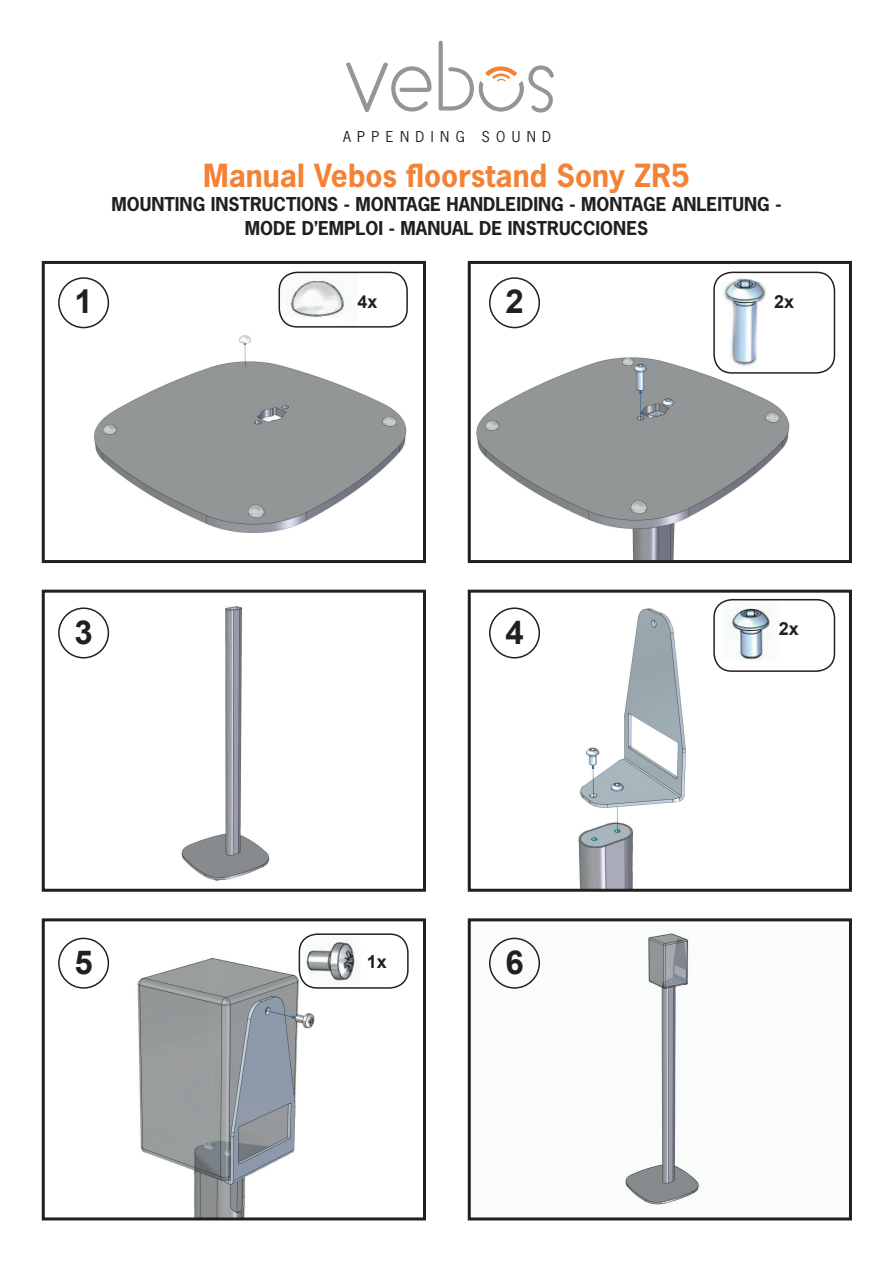
<style>
.page{position:relative;width:893px;height:1263px;background:#fff}
.page>*{position:absolute;margin:0;border:0;box-sizing:border-box;transform-origin:0 0}
.t1{font:700 33px "Arial";color:#231f20}
.t2{font:700 30px "News Gothic Std";color:#f48236}
.t3{font:700 18px/24px "News Gothic Std";color:#231f20;text-align:center}
.t4{font:700 18px "Arial";color:#231f20}
.t5{font:14.1px "News Gothic Std";letter-spacing:.45em;color:#231f20}
</style>
<div class="page">
<svg style="left:346px;top:63px;width:85px;height:49px"></svg>
<svg style="left:439px;top:41px;width:115px;height:72px"></svg>
<img style="left:58px;top:306px;width:350px;height:227px">
<div style="left:42px;top:261px;width:384px;height:302px;border:3px solid #231f20"></div>
<img style="left:58px;top:606px;width:212px;height:275px">
<div style="left:42px;top:590px;width:384px;height:302px;border:3px solid #231f20"></div>
<img style="left:58px;top:936px;width:348px;height:280px">
<div style="left:42px;top:918px;width:384px;height:302px;border:3px solid #231f20"></div>
<img style="left:476px;top:308px;width:314px;height:251px">
<div style="left:468px;top:261px;width:384px;height:302px;border:3px solid #231f20"></div>
<img style="left:489px;top:599px;width:347px;height:289px">
<div style="left:468px;top:590px;width:384px;height:302px;border:3px solid #231f20"></div>
<img style="left:489px;top:933px;width:210px;height:272px">
<div style="left:468px;top:918px;width:384px;height:302px;border:3px solid #231f20"></div>
<img style="left:279px;top:273px;width:79px;height:53px">
<div style="left:279px;top:272px;width:129px;height:56px;border:2px solid #231f20;border-radius:18px"></div>
<img style="left:302px;top:936px;width:59px;height:52px">
<div style="left:299px;top:933px;width:110px;height:56px;border:2px solid #231f20;border-radius:18px"></div>
<img style="left:722px;top:278px;width:46px;height:90px">
<div style="left:713px;top:272px;width:122px;height:102px;border:2px solid #231f20;border-radius:18px"></div>
<img style="left:719px;top:600px;width:62px;height:62px">
<div style="left:713px;top:599px;width:122px;height:73px;border:2px solid #231f20;border-radius:18px"></div>
<div style="left:58px;top:277px;width:51px;height:51px;border:2px solid #231f20;border-radius:50%"></div>
<div style="left:58px;top:607px;width:51px;height:51px;border:2px solid #231f20;border-radius:50%"></div>
<div style="left:58px;top:938px;width:51px;height:51px;border:2px solid #231f20;border-radius:50%"></div>
<div style="left:489px;top:277px;width:51px;height:51px;border:2px solid #231f20;border-radius:50%"></div>
<div style="left:489px;top:607px;width:51px;height:51px;border:2px solid #231f20;border-radius:50%"></div>
<div style="left:489px;top:938px;width:51px;height:51px;border:2px solid #231f20;border-radius:50%"></div>
<h1 class="t1" style="left:74px;top:278px;width:20px">1</h1>
<p class="t5" style="left:343px;top:128px;width:210px">APPENDING SOUND</p>
<h2 class="t2" style="left:203px;top:155px;width:488px">Manual Vebos floorstand Sony ZR5</h2>
<p class="t3" style="left:112px;top:191px;width:671px">MOUNTING INSTRUCTIONS - MONTAGE HANDLEIDING - MONTAGE ANLEITUNG -<br>MODE D’EMPLOI - MANUAL DE INSTRUCCIONES</p>
<p class="t4" style="left:358px;top:289px;width:22px">4x</p>
<h1 class="t1" style="left:505px;top:279px;width:20px">2</h1>
<p class="t4" style="left:774px;top:289px;width:22px">2x</p>
<h1 class="t1" style="left:74px;top:609px;width:20px">3</h1>
<h1 class="t1" style="left:74px;top:939px;width:20px">5</h1>
<h1 class="t1" style="left:505px;top:609px;width:20px">4</h1>
<p class="t4" style="left:367px;top:949px;width:22px">1x</p>
<h1 class="t1" style="left:505px;top:939px;width:20px">6</h1>
<p class="t4" style="left:779px;top:616px;width:22px">2x</p>
</div>
